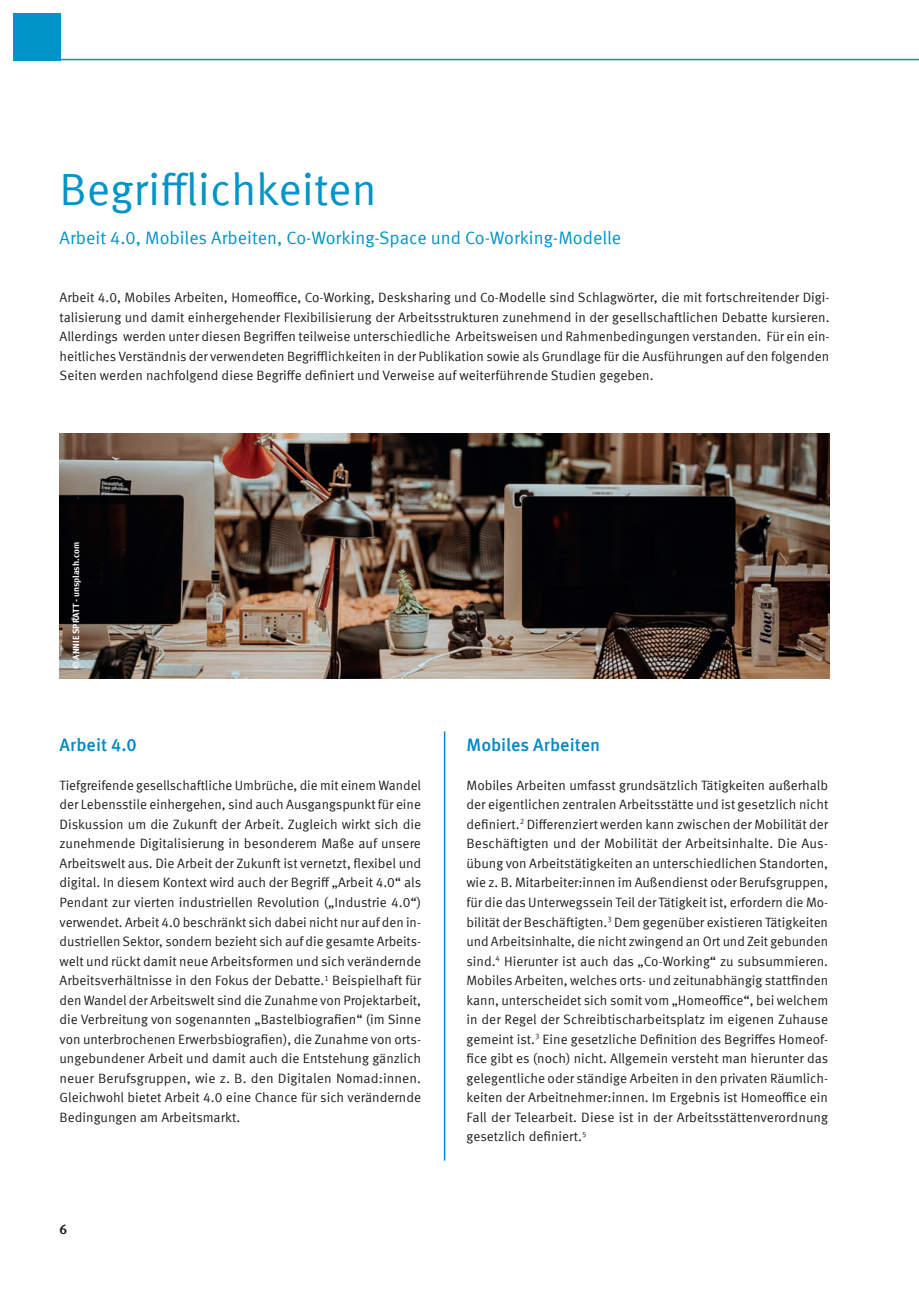
<style>
.page{position:relative;width:919px;height:1289px;background:#fff}
.page>*{position:absolute;margin:0;border:0;box-sizing:border-box;transform-origin:0 0}
.t1{font:45px "Meta Offc Pro Norm";color:#0094c8}
.t2{font:18px "Meta Offc Pro Norm";color:#0094c8}
.t3{font:500 18px "Meta Offc Pro";color:#008ac7}
.t4{font:13.5px/19.5px "Meta Offc Norm";color:#231f20;text-align:justify}
.t5{font:700 13.5px "Meta Offc";color:#231f20}
.t6{font:700 9px "Meta Offc";letter-spacing:-.005em;color:#fff}
</style>
<div class="page">
<div style="left:13px;top:13px;width:48px;height:47px;background:#0094c8"></div>
<hr style="left:60px;top:59px;width:858px;height:1px;background:#0094c8">
<img style="left:60px;top:433px;width:769px;height:245px">
<hr style="left:444px;top:731px;width:1px;height:429px;background:#008ac7">
<h1 class="t1" style="left:60px;top:155px;width:318px">Begrifflichkeiten</h1>
<h2 class="t2" style="left:60px;top:224px;width:563px">Arbeit 4.0, Mobiles Arbeiten, Co-Working-Space und Co-Working-Modelle</h2>
<p class="t4" style="left:60px;top:288px;width:771px">Arbeit 4.0, Mobiles Arbeiten, Homeoffice, Co-Working, Desksharing und Co-Modelle sind Schlagwörter, die mit fortschreitender Digi&shy;talisierung und damit einhergehender Flexibilisierung der Arbeitsstrukturen zunehmend in der gesellschaftlichen Debatte kursieren.<br>Allerdings werden unter diesen Begriffen teilweise unterschiedliche Arbeitsweisen und Rahmenbedingungen verstanden. Für ein ein&shy;heitliches Verständnis der verwendeten Begrifflichkeiten in der Publikation sowie als Grundlage für die Ausführungen auf den folgenden Seiten werden nachfolgend diese Begriffe definiert und Verweise auf weiterführende Studien gegeben.</p>
<p class="t6" style="left:71px;top:669px;width:128px;rotate:-90deg">© ANNIE SPRATT - unsplash.com</p>
<h2 class="t3" style="left:60px;top:730px;width:79px">Arbeit 4.0</h2>
<p class="t4" style="left:60px;top:775px;width:363px">Tiefgreifende gesellschaftliche Umbrüche, die mit einem Wandel der Lebensstile einhergehen, sind auch Ausgangspunkt für eine Diskussion um die Zukunft der Arbeit. Zugleich wirkt sich die zunehmende Digitalisierung in besonderem Maße auf unsere Arbeitswelt aus. Die Arbeit der Zukunft ist vernetzt, flexibel und digital. In diesem Kontext wird auch der Begriff „Arbeit 4.0“ als Pendant zur vierten industriellen Revolution („Industrie 4.0“) verwendet. Arbeit 4.0 beschränkt sich dabei nicht nur auf den in&shy;dustriellen Sektor, sondern bezieht sich auf die gesamte Arbeits&shy;welt und rückt damit neue Arbeitsformen und sich verändernde Arbeitsverhältnisse in den Fokus der Debatte.<sup>1</sup> Beispielhaft für den Wandel der Arbeitswelt sind die Zunahme von Projektarbeit, die Verbreitung von sogenannten „Bastelbiografien“ (im Sinne von unterbrochenen Erwerbsbiografien), die Zunahme von orts&shy;ungebundener Arbeit und damit auch die Entstehung gänzlich neuer Berufsgruppen, wie z. B. den Digitalen Nomad:innen.<br>Gleichwohl bietet Arbeit 4.0 eine Chance für sich verändernde Bedingungen am Arbeitsmarkt.</p>
<p class="t5" style="left:60px;top:1220px;width:9px">6</p>
<h2 class="t3" style="left:466px;top:730px;width:135px">Mobiles Arbeiten</h2>
<p class="t4" style="left:466px;top:775px;width:363px">Mobiles Arbeiten umfasst grundsätzlich Tätigkeiten außerhalb der eigentlichen zentralen Arbeitsstätte und ist gesetzlich nicht definiert.<sup>2</sup> Differenziert werden kann zwischen der Mobilität der Beschäftigten und der Mobilität der Arbeitsinhalte. Die Aus&shy;übung von Arbeitstätigkeiten an unterschiedlichen Standorten, wie z. B. Mitarbeiter:innen im Außendienst oder Berufsgruppen, für die das Unterwegssein Teil der Tätigkeit ist, erfordern die Mo&shy;bilität der Beschäftigten.<sup>3</sup> Dem gegenüber existieren Tätigkeiten und Arbeitsinhalte, die nicht zwingend an Ort und Zeit gebunden sind.<sup>4</sup> Hierunter ist auch das „Co-Working“ zu subsummieren.<br>Mobiles Arbeiten, welches orts- und zeitunabhängig stattfinden kann, unterscheidet sich somit vom „Homeoffice“, bei welchem in der Regel der Schreibtischarbeitsplatz im eigenen Zuhause gemeint ist.<sup>3</sup> Eine gesetzliche Definition des Begriffes Homeof&shy;fice gibt es (noch) nicht. Allgemein versteht man hierunter das gelegentliche oder ständige Arbeiten in den privaten Räumlich&shy;keiten der Arbeitnehmer:innen. Im Ergebnis ist Homeoffice ein Fall der Telearbeit. Diese ist in der Arbeitsstättenverordnung gesetzlich definiert.<sup>5</sup></p>
</div>
